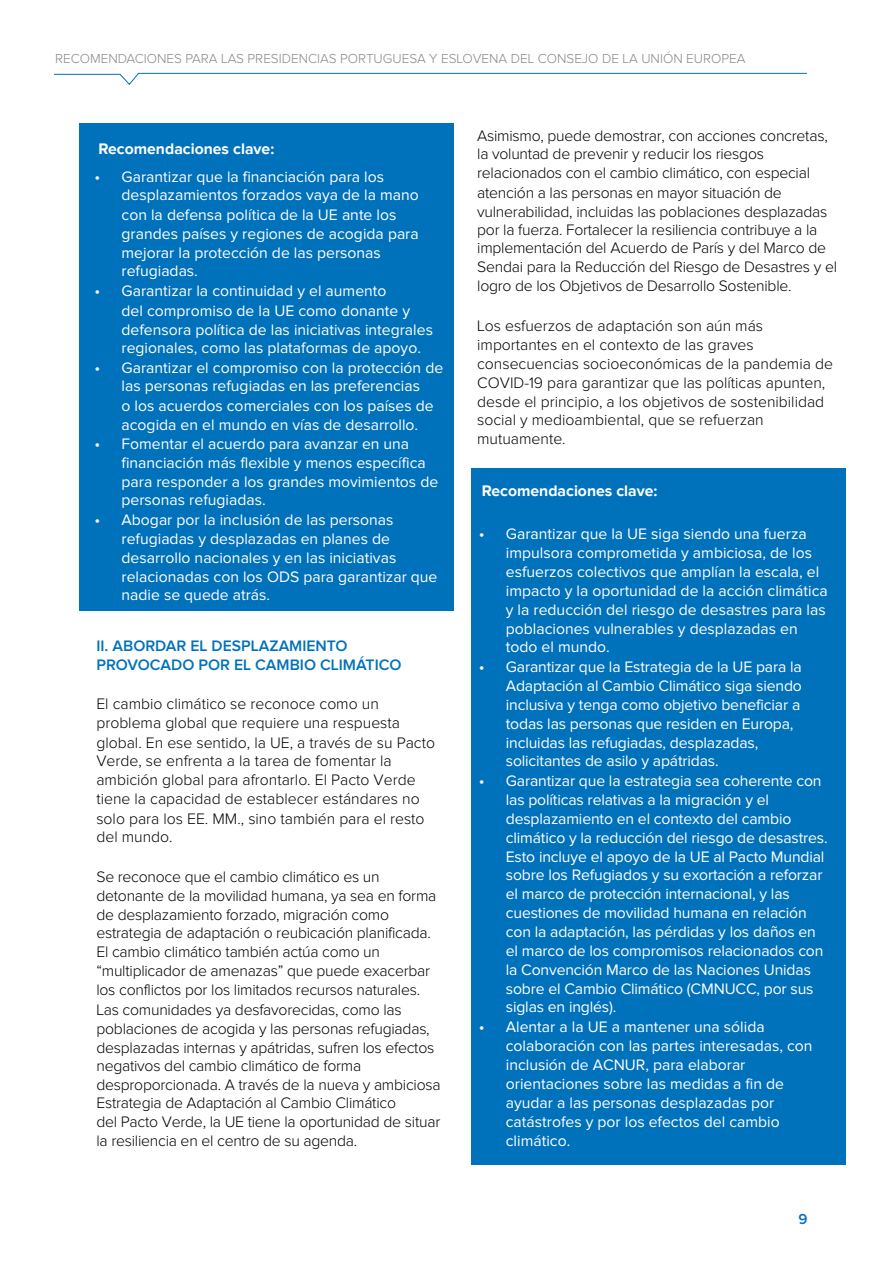
<style>
.page{position:relative;width:893px;height:1263px;background:#fff}
.page>*{position:absolute;margin:0;border:0;box-sizing:border-box;transform-origin:0 0}
.t1{font:15.75px/18.8px "Proxima Nova";color:#fff}
.t2{font:300 15.75px/18.9px "Proxima Nova";letter-spacing:-.015em;color:#000}
.t3{font:600 15.75px/18.9px "Proxima Nova";color:#0071bb}
.t4{font:700 15.75px "Proxima Nova";color:#fff}
.t5{font:600 15px "Proxima Nova";color:#0071bb}
.t6{font:300 13.5px "Proxima Nova";color:#878786}
.s1{font-size:16.5px}
</style>
<div class="page">
<div style="left:471px;top:468px;width:375px;height:697px;background:#0071bb"></div>
<div style="left:79px;top:123px;width:374px;height:488px;background:#0071bb"></div>
<svg style="left:54px;top:73px;width:753px;height:12px"></svg>
<p class="t6" style="left:55px;top:51px;width:692px">RECOMENDACIONES PARA LAS PRESIDENCIAS PORTUGUESA Y ESLOVENA DEL CONSEJO DE LA UNIÓN EUROPEA</p>
<p class="t4" style="left:99px;top:139px;width:177px">Recomendaciones clave:</p>
<p class="t1" style="left:122px;top:168px;width:299px;line-height:17.9px;text-indent:-27px"><span class="s1">•</span> Garantizar que la financiación para los desplazamientos forzados vaya de la mano</p>
<p class="t1" style="left:122px;top:205px;width:299px">con la defensa política de la UE ante los grandes países y regiones de acogida para mejorar la protección de las personas refugiadas.</p>
<p class="t1" style="left:122px;top:282px;width:313px;text-indent:-27px"><span class="s1">•</span> Garantizar la continuidad y el aumento<br>del compromiso de la UE como donante y defensora política de las iniciativas integrales regionales, como las plataformas de apoyo.</p>
<p class="t1" style="left:95px;top:359px;width:350px;line-height:17.9px;text-align:center"><span class="s1">•</span> Garantizar el compromiso con la protección de las personas refugiadas en las preferencias</p>
<p class="t1" style="left:122px;top:396px;width:314px">o los acuerdos comerciales con los países de acogida en el mundo en vías de desarrollo.</p>
<p class="t1" style="left:122px;top:435px;width:318px;text-indent:-27px"><span class="s1">•</span> Fomentar el acuerdo para avanzar en una financiación más flexible y menos específica para responder a los grandes movimientos de personas refugiadas.</p>
<p class="t1" style="left:122px;top:511px;width:317px;text-indent:-27px"><span class="s1">•</span> Abogar por la inclusión de las personas refugiadas y desplazadas en planes de desarrollo nacionales y en las iniciativas relacionadas con los ODS para garantizar que nadie se quede atrás.</p>
<p class="t3" style="left:96px;top:637px;width:307px">II. ABORDAR EL DESPLAZAMIENTO<br>PROVOCADO POR EL CAMBIO CLIMÁTICO</p>
<p class="t2" style="left:96px;top:695px;width:340px;line-height:19.4px">El cambio climático se reconoce como un problema global que requiere una respuesta global. En ese sentido, la UE, a través de su Pacto</p>
<p class="t2" style="left:96px;top:752px;width:330px">Verde, se enfrenta a la tarea de fomentar la ambición global para afrontarlo. El Pacto Verde tiene la capacidad de establecer estándares no solo para los EE. MM., sino también para el resto</p>
<p class="t2" style="left:96px;top:827px;width:78px">del mundo.</p>
<p class="t2" style="left:96px;top:867px;width:346px">Se reconoce que el cambio climático es un detonante de la movilidad humana, ya sea en forma de desplazamiento forzado, migración como estrategia de adaptación o reubicación planificada.<br>El cambio climático también actúa como un “multiplicador de amenazas” que puede exacerbar los conflictos por los limitados recursos naturales.<br>Las comunidades ya desfavorecidas, como las poblaciones de acogida y las personas refugiadas, desplazadas internas y apátridas, sufren los efectos negativos del cambio climático de forma desproporcionada. A través de la nueva y ambiciosa Estrategia de Adaptación al Cambio Climático<br>del Pacto Verde, la UE tiene la oportunidad de situar la resiliencia en el centro de su agenda.</p>
<p class="t2" style="left:477px;top:126px;width:361px">Asimismo, puede demostrar, con acciones concretas, la voluntad de prevenir y reducir los riesgos relacionados con el cambio climático, con especial atención a las personas en mayor situación de vulnerabilidad, incluidas las poblaciones desplazadas por la fuerza. Fortalecer la resiliencia contribuye a la implementación del Acuerdo de París y del Marco de Sendai para la Reducción del Riesgo de Desastres y el logro de los Objetivos de Desarrollo Sostenible.</p>
<p class="t2" style="left:477px;top:316px;width:357px">Los esfuerzos de adaptación son aún más importantes en el contexto de las graves consecuencias socioeconómicas de la pandemia de COVID-19 para garantizar que las políticas apunten, desde el principio, a los objetivos de sostenibilidad social y medioambiental, que se refuerzan mutuamente.</p>
<p class="t4" style="left:482px;top:482px;width:177px">Recomendaciones clave:</p>
<p class="t1" style="left:506px;top:525px;width:323px;text-indent:-27px"><span class="s1">•</span> Garantizar que la UE siga siendo una fuerza impulsora comprometida y ambiciosa, de los esfuerzos colectivos que amplían la escala, el impacto y la oportunidad de la acción climática y la reducción del riesgo de desastres para las poblaciones vulnerables y desplazadas en todo el mundo.</p>
<p class="t1" style="left:506px;top:658px;width:298px;text-indent:-27px"><span class="s1">•</span> Garantizar que la Estrategia de la UE para la Adaptación al Cambio Climático siga siendo inclusiva y tenga como objetivo beneficiar a todas las personas que residen en Europa, incluidas las refugiadas, desplazadas, solicitantes de asilo y apátridas.</p>
<p class="t1" style="left:506px;top:771px;width:323px;text-indent:-27px"><span class="s1">•</span> Garantizar que la estrategia sea coherente con las políticas relativas a la migración y el desplazamiento en el contexto del cambio climático y la reducción del riesgo de desastres.<br>Esto incluye el apoyo de la UE al Pacto Mundial sobre los Refugiados y su exortación a reforzar el marco de protección internacional, y las cuestiones de movilidad humana en relación con la adaptación, las pérdidas y los daños en el marco de los compromisos relacionados con la Convención Marco de las Naciones Unidas sobre el Cambio Climático (CMNUCC, por sus siglas en inglés).</p>
<p class="t1" style="left:506px;top:1018px;width:308px;text-indent:-27px"><span class="s1">•</span> Alentar a la UE a mantener una sólida colaboración con las partes interesadas, con inclusión de ACNUR, para elaborar orientaciones sobre las medidas a fin de ayudar a las personas desplazadas por catástrofes y por los efectos del cambio climático.</p>
<p class="t5" style="left:798px;top:1212px;width:11px">9</p>
</div>
